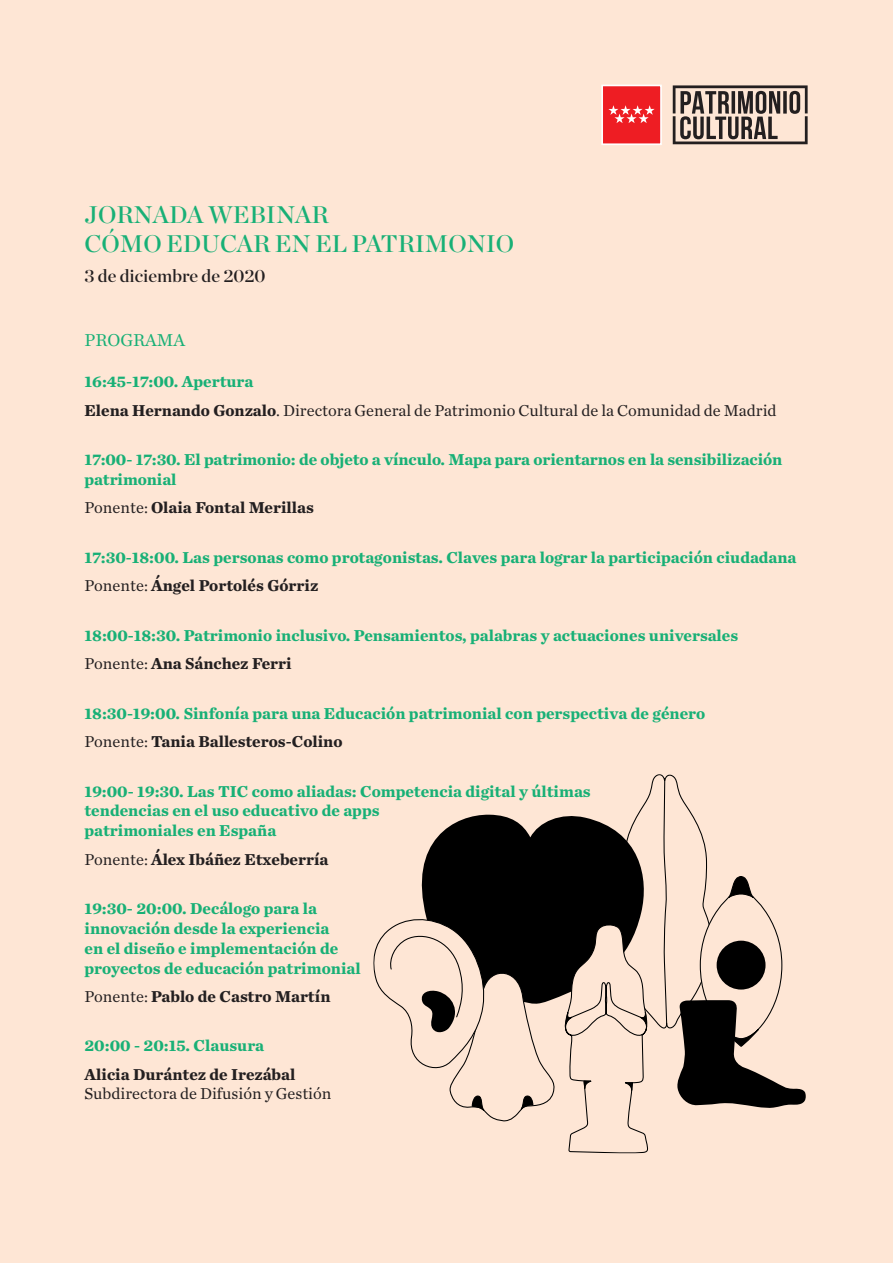
<style>
.page{position:relative;width:893px;height:1263px;background:#fee6d5}
.page>*{position:absolute;margin:0;border:0;box-sizing:border-box;transform-origin:0 0}
.t1{font:24px "Chronicle Display Semi";color:#18b076}
.t2{font:18px "Chronicle Display Semi";color:#231f20}
.t3{font:18px "Chronicle Text G1";color:#18b076}
.t4{font:700 16.5px/19.8px "Chronicle Text G1";color:#18b076}
.t5{font:700 16.5px "Chronicle Text G1";color:#231f20}
.t6{font:16.5px/19.8px "Chronicle Text G1";color:#231f20}
.s1{font-weight:700}
.s2{font-weight:400}
</style>
<div class="page">
<svg style="left:373px;top:774px;width:433px;height:379px"></svg>
<div style="left:602px;top:85px;width:59px;height:59px;background:#ee1d23"></div>
<div style="left:601px;top:85px;width:61px;height:60px;border:2px solid #fff"></div>
<svg style="left:608px;top:105px;width:47px;height:18px"></svg>
<svg style="left:673px;top:85px;width:135px;height:59px"></svg>
<p class="t1" style="left:85px;top:196px;width:246px">JORNADA WEBINAR</p>
<p class="t1" style="left:85px;top:225px;width:431px">CÓMO EDUCAR EN EL PATRIMONIO</p>
<p class="t2" style="left:85px;top:262px;width:183px">3 de diciembre de 2020</p>
<p class="t3" style="left:85px;top:327px;width:102px">PROGRAMA</p>
<p class="t4" style="left:85px;top:371px;width:170px">16:45-17:00. Apertura</p>
<p class="t6" style="left:85px;top:399px;width:693px"><span class="s1">Elena Hernando Gonzalo</span>. Directora General de Patrimonio Cultural de la Comunidad de Madrid</p>
<p class="t4" style="left:85px;top:449px;width:699px">17:00- 17:30. El patrimonio: de objeto a vínculo. Mapa para orientarnos en la sensibilización patrimonial</p>
<p class="t5" style="left:85px;top:494px;width:231px"><span class="s2">Ponente:</span> Olaia Fontal Merillas</p>
<p class="t4" style="left:85px;top:546px;width:713px">17:30-18:00. Las personas como protagonistas. Claves para lograr la participación ciudadana</p>
<p class="t5" style="left:85px;top:572px;width:235px"><span class="s2">Ponente:</span> Ángel Portolés Górriz</p>
<p class="t4" style="left:85px;top:624px;width:655px">18:00-18:30. Patrimonio inclusivo. Pensamientos, palabras y actuaciones universales</p>
<p class="t5" style="left:85px;top:650px;width:209px"><span class="s2">Ponente:</span> Ana Sánchez Ferri</p>
<p class="t4" style="left:85px;top:702px;width:622px">18:30-19:00. Sinfonía para una Educación patrimonial con perspectiva de género</p>
<p class="t5" style="left:85px;top:728px;width:260px"><span class="s2">Ponente:</span> Tania Ballesteros-Colino</p>
<p class="t4" style="left:85px;top:780px;width:508px">19:00- 19:30. Las TIC como aliadas: Competencia digital y últimas tendencias en el uso educativo de apps<br>patrimoniales en España</p>
<p class="t5" style="left:85px;top:846px;width:245px"><span class="s2">Ponente:</span> Álex Ibáñez Etxeberría</p>
<p class="t4" style="left:85px;top:898px;width:278px">19:30- 20:00. Decálogo para la innovación desde la experiencia<br>en el diseño e implementación de proyectos de educación patrimonial</p>
<p class="t5" style="left:85px;top:983px;width:247px"><span class="s2">Ponente:</span> Pablo de Castro Martín</p>
<p class="t4" style="left:85px;top:1035px;width:181px">20:00 - 20:15. Clausura</p>
<p class="t6" style="left:85px;top:1063px;width:248px"><span class="s1">Alicia Durántez de Irezábal<br></span>Subdirectora de Difusión y Gestión</p>
</div>
